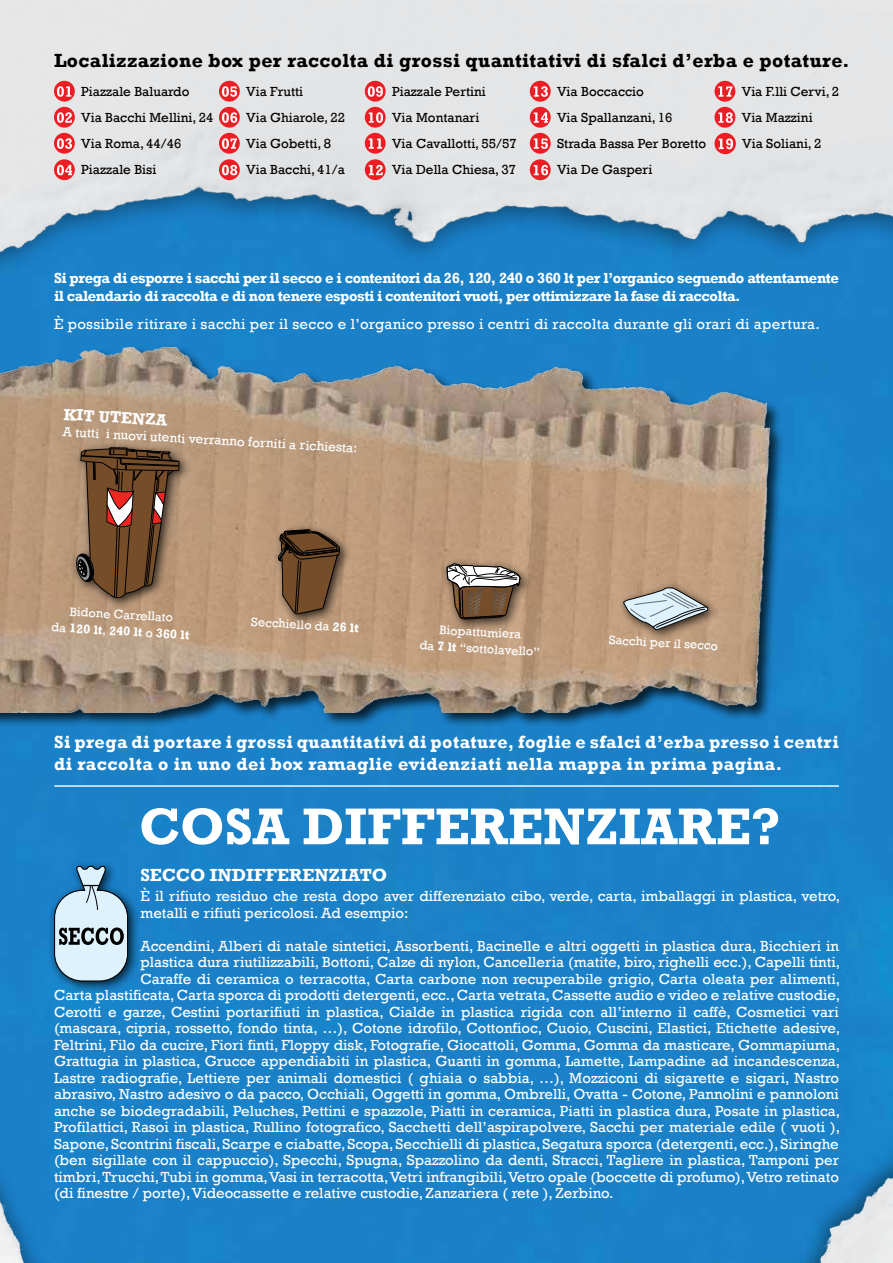
<style>
.page{position:relative;width:893px;height:1263px;background:#fff}
.page>*{position:absolute;margin:0;border:0;box-sizing:border-box;transform-origin:0 0}
.t1{font:700 52.5px "Rockwell";color:#fff}
.t2{font:700 19.5px "Rockwell";letter-spacing:.02em;color:#000}
.t3{font:700 18px/21.6px "Rockwell";letter-spacing:.025em;color:#fff}
.t4{font:700 18px "Rockwell";color:#fff}
.t5{font:700 16.5px "Rockwell";color:#fff}
.t6{font:15px/16.5px "Rockwell";color:#fff}
.t7{font:700 15px/18px "Rockwell";letter-spacing:-.03em;color:#fff}
.t8{font:15px "Rockwell";letter-spacing:.02em;color:#fff}
.t9{font:13.5px "Rockwell";color:#000}
.t10{font:13.5px "Rockwell";color:#fff}
.t11{font:12.75px/16.5px "Rockwell";color:#fff;text-align:center}
.s1{font-weight:700}
</style>
<div class="page">
<div style="left:0;top:399px;width:893px;height:698px;background:#1a80c8"></div>
<img style="left:0;top:0;width:893px;height:399px">
<div style="left:0;top:1097px;width:893px;height:166px;background:#1a80c8"></div>
<div style="left:0;top:344px;width:784px;height:383px;background:#000;opacity:.75"></div>
<img style="left:0;top:347px;width:769px;height:365px">
<div style="left:48px;top:860px;width:92px;height:134px;background:#000;opacity:.75"></div>
<svg style="left:53px;top:864px;width:76px;height:118px;background:#90b5cc"></svg>
<svg style="left:54px;top:159px;width:21px;height:21px"></svg>
<svg style="left:57px;top:165px;width:15px;height:10px"></svg>
<svg style="left:219px;top:159px;width:21px;height:21px"></svg>
<svg style="left:222px;top:165px;width:15px;height:10px"></svg>
<svg style="left:365px;top:159px;width:21px;height:21px"></svg>
<svg style="left:369px;top:165px;width:14px;height:10px"></svg>
<svg style="left:530px;top:159px;width:21px;height:21px"></svg>
<svg style="left:534px;top:165px;width:14px;height:10px"></svg>
<hr style="left:54px;top:785px;width:785px;height:2px;background:#fff">
<div style="left:441px;top:558px;width:91px;height:73px;background:#000;opacity:.75"></div>
<svg style="left:446px;top:563px;width:75px;height:59px"></svg>
<div style="left:273px;top:523px;width:79px;height:103px;background:#000;opacity:.75"></div>
<svg style="left:278px;top:530px;width:62px;height:84px;background:#694b2f"></svg>
<div style="left:71px;top:441px;width:120px;height:169px;background:#000;opacity:.75"></div>
<svg style="left:76px;top:447px;width:104px;height:151px;background:#79573d"></svg>
<div style="left:618px;top:581px;width:102px;height:61px;background:#000;opacity:.75"></div>
<svg style="left:623px;top:585px;width:85px;height:46px;background:#ada8a0"></svg>
<div style="left:54px;top:81px;width:21px;height:21px;background:#ed1d24;border-radius:50%"></div>
<svg style="left:57px;top:86px;width:14px;height:11px"></svg>
<div style="left:219px;top:81px;width:21px;height:21px;background:#ed1d24;border-radius:50%"></div>
<svg style="left:222px;top:86px;width:15px;height:11px"></svg>
<div style="left:365px;top:81px;width:21px;height:21px;background:#ed1d24;border-radius:50%"></div>
<svg style="left:368px;top:86px;width:15px;height:11px"></svg>
<div style="left:530px;top:81px;width:21px;height:21px;background:#ed1d24;border-radius:50%"></div>
<svg style="left:534px;top:86px;width:14px;height:11px"></svg>
<div style="left:714px;top:81px;width:21px;height:21px;background:#ed1d24;border-radius:50%"></div>
<svg style="left:718px;top:86px;width:14px;height:11px"></svg>
<div style="left:54px;top:107px;width:21px;height:21px;background:#ed1d24;border-radius:50%"></div>
<svg style="left:57px;top:112px;width:15px;height:11px"></svg>
<div style="left:219px;top:107px;width:21px;height:21px;background:#ed1d24;border-radius:50%"></div>
<svg style="left:222px;top:112px;width:15px;height:11px"></svg>
<div style="left:365px;top:107px;width:21px;height:21px;background:#ed1d24;border-radius:50%"></div>
<svg style="left:369px;top:112px;width:14px;height:11px"></svg>
<div style="left:530px;top:107px;width:21px;height:21px;background:#ed1d24;border-radius:50%"></div>
<svg style="left:534px;top:112px;width:14px;height:11px"></svg>
<div style="left:714px;top:107px;width:21px;height:21px;background:#ed1d24;border-radius:50%"></div>
<svg style="left:718px;top:112px;width:15px;height:11px"></svg>
<div style="left:54px;top:133px;width:21px;height:21px;background:#ed1d24;border-radius:50%"></div>
<svg style="left:57px;top:138px;width:15px;height:11px"></svg>
<div style="left:219px;top:133px;width:21px;height:21px;background:#ed1d24;border-radius:50%"></div>
<svg style="left:222px;top:138px;width:15px;height:11px"></svg>
<svg style="left:365px;top:133px;width:21px;height:21px"></svg>
<svg style="left:369px;top:139px;width:13px;height:10px"></svg>
<svg style="left:530px;top:133px;width:21px;height:21px"></svg>
<svg style="left:534px;top:139px;width:14px;height:10px"></svg>
<div style="left:714px;top:133px;width:22px;height:21px;background:#ed1d24;border-radius:50%"></div>
<svg style="left:718px;top:138px;width:15px;height:11px"></svg>
<h2 class="t2" style="left:54px;top:49px;width:797px">Localizzazione box per raccolta di grossi quantitativi di sfalci d’erba e potature.</h2>
<p class="t9" style="left:81px;top:84px;width:110px">Piazzale Baluardo</p>
<p class="t9" style="left:246px;top:84px;width:59px">Via Frutti</p>
<p class="t9" style="left:392px;top:84px;width:95px">Piazzale Pertini</p>
<p class="t9" style="left:557px;top:84px;width:88px">Via Boccaccio</p>
<p class="t9" style="left:742px;top:84px;width:99px">Via F.lli Cervi, 2</p>
<p class="t9" style="left:81px;top:110px;width:134px">Via Bacchi Mellini, 24</p>
<p class="t9" style="left:246px;top:110px;width:100px">Via Ghiarole, 22</p>
<p class="t9" style="left:392px;top:110px;width:89px">Via Montanari</p>
<p class="t9" style="left:557px;top:110px;width:117px">Via Spallanzani, 16</p>
<p class="t9" style="left:742px;top:110px;width:72px">Via Mazzini</p>
<p class="t9" style="left:81px;top:136px;width:102px">Via Roma, 44/46</p>
<p class="t9" style="left:246px;top:136px;width:86px">Via Gobetti, 8</p>
<p class="t9" style="left:392px;top:136px;width:126px">Via Cavallotti, 55/57</p>
<p class="t9" style="left:557px;top:136px;width:151px">Strada Bassa Per Boretto</p>
<p class="t9" style="left:742px;top:136px;width:81px">Via Soliani, 2</p>
<p class="t9" style="left:81px;top:162px;width:77px">Piazzale Bisi</p>
<p class="t9" style="left:246px;top:162px;width:100px">Via Bacchi, 41/a</p>
<p class="t9" style="left:392px;top:162px;width:126px">Via Della Chiesa, 37</p>
<p class="t9" style="left:557px;top:162px;width:97px">Via De Gasperi</p>
<p class="t7" style="left:54px;top:268px;width:786px">Si prega di esporre i sacchi per il secco e i contenitori da 26, 120, 240 o 360 lt per l’organico seguendo attentamente il calendario di raccolta e di non tenere esposti i contenitori vuoti, per ottimizzare la fase di raccolta.</p>
<p class="t8" style="left:54px;top:316px;width:767px">È possibile ritirare i sacchi per il secco e l’organico presso i centri di raccolta durante gli orari di apertura.</p>
<p class="t5" style="left:64px;top:404px;width:105px;rotate:3deg">KIT UTENZA</p>
<p class="t10" style="left:63px;top:424px;width:297px;rotate:3deg">A tutti i nuovi utenti verranno forniti a richiesta:</p>
<p class="t11" style="left:53px;top:603px;width:140px;rotate:3deg">Bidone Carrellato<br>da <span class="s1">120 lt</span>, <span class="s1">240 lt</span> o <span class="s1">360 lt</span></p>
<p class="t11" style="left:252px;top:614px;width:109px;rotate:3deg">Secchiello da <span class="s1">26 lt</span></p>
<p class="t11" style="left:421px;top:621px;width:122px;rotate:3deg">Biopattumiera<br>da <span class="s1">7 lt</span> “sottolavello”</p>
<p class="t11" style="left:609px;top:632px;width:111px;rotate:3deg">Sacchi per il secco</p>
<p class="t3" style="left:54px;top:731px;width:786px">Si prega di portare i grossi quantitativi di potature, foglie e sfalci d’erba presso i centri di raccolta o in uno dei box ramaglie evidenziati nella mappa in prima pagina.</p>
<h1 class="t1" style="left:139px;top:795px;width:643px">COSA DIFFERENZIARE?</h1>
<p class="t4" style="left:140px;top:863px;width:248px">SECCO INDIFFERENZIATO</p>
<p class="t6" style="left:140px;top:888px;width:701px">È il rifiuto residuo che resta dopo aver differenziato cibo, verde, carta, imballaggi in plastica, vetro, metalli e rifiuti pericolosi. Ad esempio:</p>
<p class="t6" style="left:140px;top:938px;width:700px">Accendini, Alberi di natale sintetici, Assorbenti, Bacinelle e altri oggetti in plastica dura, Bicchieri in</p>
<p class="t6" style="left:140px;top:954px;width:701px">plastica dura riutilizzabili, Bottoni, Calze di nylon, Cancelleria (matite, biro, righelli ecc.), Capelli tinti,</p>
<p class="t6" style="left:140px;top:971px;width:701px">Caraffe di ceramica o terracotta, Carta carbone non recuperabile grigio, Carta oleata per alimenti,</p>
<p class="t6" style="left:54px;top:987px;width:788px">Carta plastificata, Carta sporca di prodotti detergenti, ecc., Carta vetrata, Cassette audio e video e relative custodie,</p>
<p class="t6" style="left:54px;top:1004px;width:786px">Cerotti e garze, Cestini portarifiuti in plastica, Cialde in plastica rigida con all’interno il caffè, Cosmetici vari</p>
<p class="t6" style="left:54px;top:1020px;width:788px">(mascara, cipria, rossetto, fondo tinta, …), Cotone idrofilo, Cottonfioc, Cuoio, Cuscini, Elastici, Etichette adesive,</p>
<p class="t6" style="left:54px;top:1037px;width:788px">Feltrini, Filo da cucire, Fiori finti, Floppy disk, Fotografie, Giocattoli, Gomma, Gomma da masticare, Gommapiuma,</p>
<p class="t6" style="left:54px;top:1053px;width:788px">Grattugia in plastica, Grucce appendiabiti in plastica, Guanti in gomma, Lamette, Lampadine ad incandescenza,</p>
<p class="t6" style="left:54px;top:1070px;width:786px">Lastre radiografie, Lettiere per animali domestici ( ghiaia o sabbia, …), Mozziconi di sigarette e sigari, Nastro</p>
<p class="t6" style="left:54px;top:1086px;width:786px">abrasivo, Nastro adesivo o da pacco, Occhiali, Oggetti in gomma, Ombrelli, Ovatta - Cotone, Pannolini e pannoloni</p>
<p class="t6" style="left:54px;top:1103px;width:788px">anche se biodegradabili, Peluches, Pettini e spazzole, Piatti in ceramica, Piatti in plastica dura, Posate in plastica,</p>
<p class="t6" style="left:54px;top:1119px;width:788px">Profilattici, Rasoi in plastica, Rullino fotografico, Sacchetti dell’aspirapolvere, Sacchi per materiale edile ( vuoti ),</p>
<p class="t6" style="left:54px;top:1136px;width:786px">Sapone, Scontrini fiscali, Scarpe e ciabatte, Scopa, Secchielli di plastica, Segatura sporca (detergenti, ecc.), Siringhe</p>
<p class="t6" style="left:54px;top:1152px;width:786px">(ben sigillate con il cappuccio), Specchi, Spugna, Spazzolino da denti, Stracci, Tagliere in plastica, Tamponi per</p>
<p class="t6" style="left:54px;top:1169px;width:786px">timbri, Trucchi, Tubi in gomma, Vasi in terracotta, Vetri infrangibili, Vetro opale (boccette di profumo), Vetro retinato</p>
<p class="t6" style="left:54px;top:1185px;width:561px">(di finestre / porte), Videocassette e relative custodie, Zanzariera ( rete ), Zerbino.</p>
</div>
